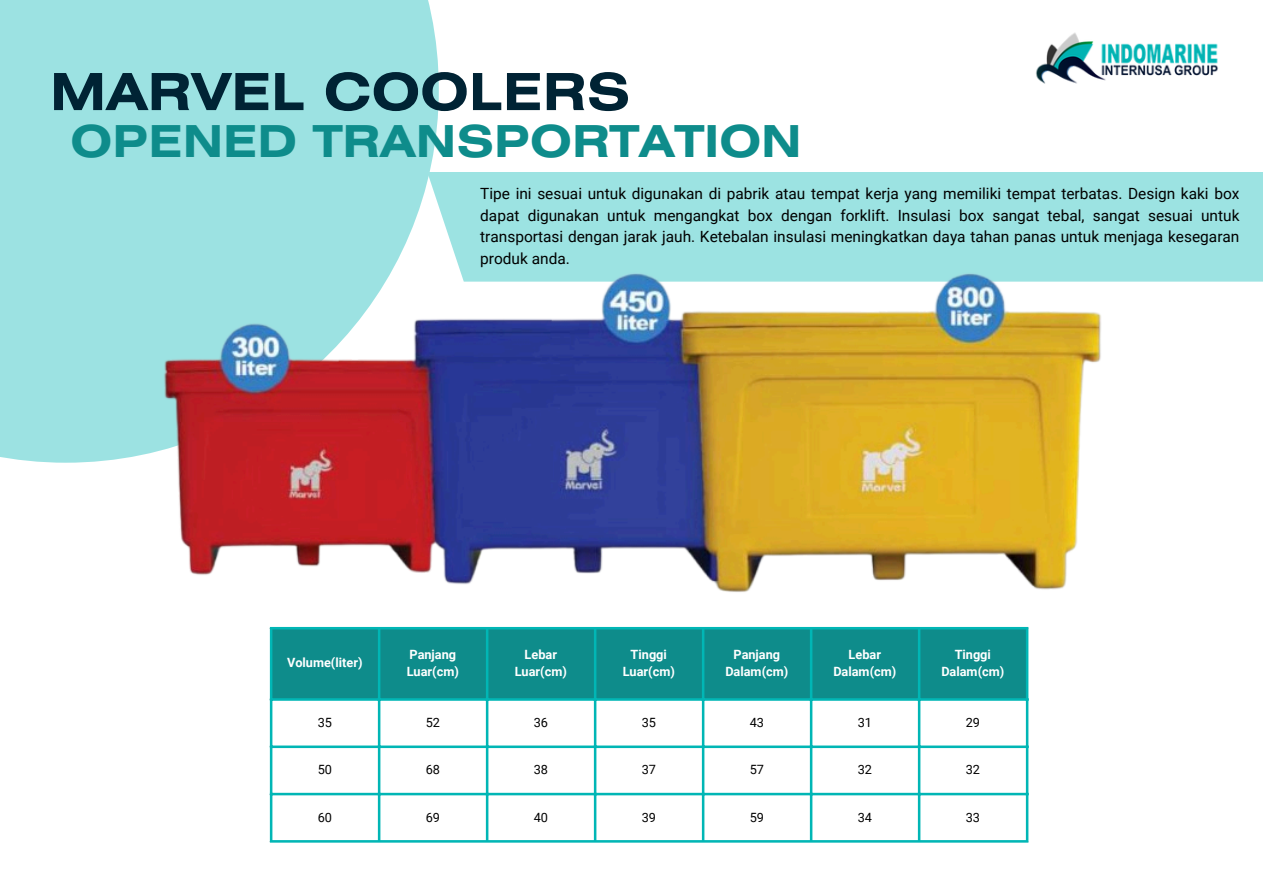
<style>
.page{position:relative;width:1263px;height:894px;background:#fff}
.page>*{position:absolute;margin:0;border:0;box-sizing:border-box;transform-origin:0 0}
.t1{font:700 51px "Helios Ext";color:#002334}
.t2{font:700 43.95px "Helios Ext";color:#0e8c8b}
.t3{font:15.45px/21.6px "Roboto";color:#000;text-align:justify}
.t4{font:700 12.75px/17px "Roboto";color:#fff;text-align:center}
.t5{font:12.75px "Roboto";color:#000}
</style>
<div class="page">
<div style="left:0;top:0;width:439px;height:462px;background:#9ce2e2"></div>
<div style="left:272px;top:629px;width:754px;height:69px;background:#0e8c8b"></div>
<svg style="left:272px;top:700px;width:754px;height:139px"></svg>
<hr style="left:270px;top:629px;width:2px;height:210px;background:#01b6b5">
<hr style="left:378px;top:629px;width:2px;height:210px;background:#01b6b5">
<hr style="left:486px;top:629px;width:2px;height:210px;background:#01b6b5">
<hr style="left:594px;top:629px;width:2px;height:210px;background:#01b6b5">
<hr style="left:702px;top:629px;width:2px;height:210px;background:#01b6b5">
<hr style="left:810px;top:629px;width:2px;height:210px;background:#01b6b5">
<hr style="left:918px;top:629px;width:2px;height:210px;background:#01b6b5">
<hr style="left:1026px;top:629px;width:2px;height:210px;background:#01b6b5">
<hr style="left:270px;top:626px;width:758px;height:3px;background:#01b6b5">
<hr style="left:270px;top:698px;width:758px;height:2px;background:#01b6b5">
<hr style="left:270px;top:745px;width:758px;height:2px;background:#01b6b5">
<hr style="left:270px;top:792px;width:758px;height:3px;background:#01b6b5">
<hr style="left:270px;top:839px;width:758px;height:3px;background:#01b6b5">
<div style="left:427px;top:172px;width:836px;height:109px;background:#9ce3e2"></div>
<img style="left:128px;top:268px;width:1018px;height:324px">
<img style="left:1036px;top:32px;width:182px;height:52px">
<p class="t1" style="left:50px;top:73px;width:582px">MARVEL COOLERS</p>
<p class="t2" style="left:71px;top:124px;width:733px">OPENED TRANSPORTATION</p>
<p class="t3" style="left:480px;top:183px;width:761px">Tipe ini sesuai untuk digunakan di pabrik atau tempat kerja yang memiliki tempat terbatas. Design kaki box dapat digunakan untuk mengangkat box dengan forklift. Insulasi box sangat tebal, sangat sesuai untuk transportasi dengan jarak jauh. Ketebalan insulasi meningkatkan daya tahan panas untuk menjaga kesegaran produk anda.</p>
<p class="t4" style="left:287px;top:654px;width:77px">Volume(liter)</p>
<h1 class="t4" style="left:407px;top:645px;width:54px;text-align:left">Panjang<br>Luar(cm)</h1>
<h2 class="t4" style="left:515px;top:645px;width:54px">Lebar<br>Luar(cm)</h2>
<p class="t4" style="left:623px;top:645px;width:54px">Tinggi<br>Luar(cm)</p>
<p class="t4" style="left:725px;top:645px;width:64px">Panjang<br>Dalam(cm)</p>
<p class="t4" style="left:833px;top:645px;width:64px">Lebar<br>Dalam(cm)</p>
<p class="t4" style="left:941px;top:645px;width:64px">Tinggi<br>Dalam(cm)</p>
<p class="t5" style="left:318px;top:715px;width:16px">35</p>
<p class="t5" style="left:426px;top:715px;width:16px">52</p>
<p class="t5" style="left:534px;top:715px;width:16px">36</p>
<p class="t5" style="left:642px;top:715px;width:16px">35</p>
<p class="t5" style="left:750px;top:715px;width:16px">43</p>
<p class="t5" style="left:858px;top:715px;width:16px">31</p>
<p class="t5" style="left:966px;top:715px;width:16px">29</p>
<p class="t5" style="left:318px;top:762px;width:16px">50</p>
<p class="t5" style="left:426px;top:762px;width:16px">68</p>
<p class="t5" style="left:534px;top:762px;width:16px">38</p>
<p class="t5" style="left:642px;top:762px;width:16px">37</p>
<p class="t5" style="left:750px;top:762px;width:16px">57</p>
<p class="t5" style="left:858px;top:762px;width:16px">32</p>
<p class="t5" style="left:966px;top:762px;width:16px">32</p>
<p class="t5" style="left:318px;top:809px;width:16px">60</p>
<p class="t5" style="left:426px;top:809px;width:16px">69</p>
<p class="t5" style="left:534px;top:809px;width:16px">40</p>
<p class="t5" style="left:642px;top:809px;width:16px">39</p>
<p class="t5" style="left:750px;top:809px;width:16px">59</p>
<p class="t5" style="left:858px;top:809px;width:16px">34</p>
<p class="t5" style="left:966px;top:809px;width:16px">33</p>
</div>
